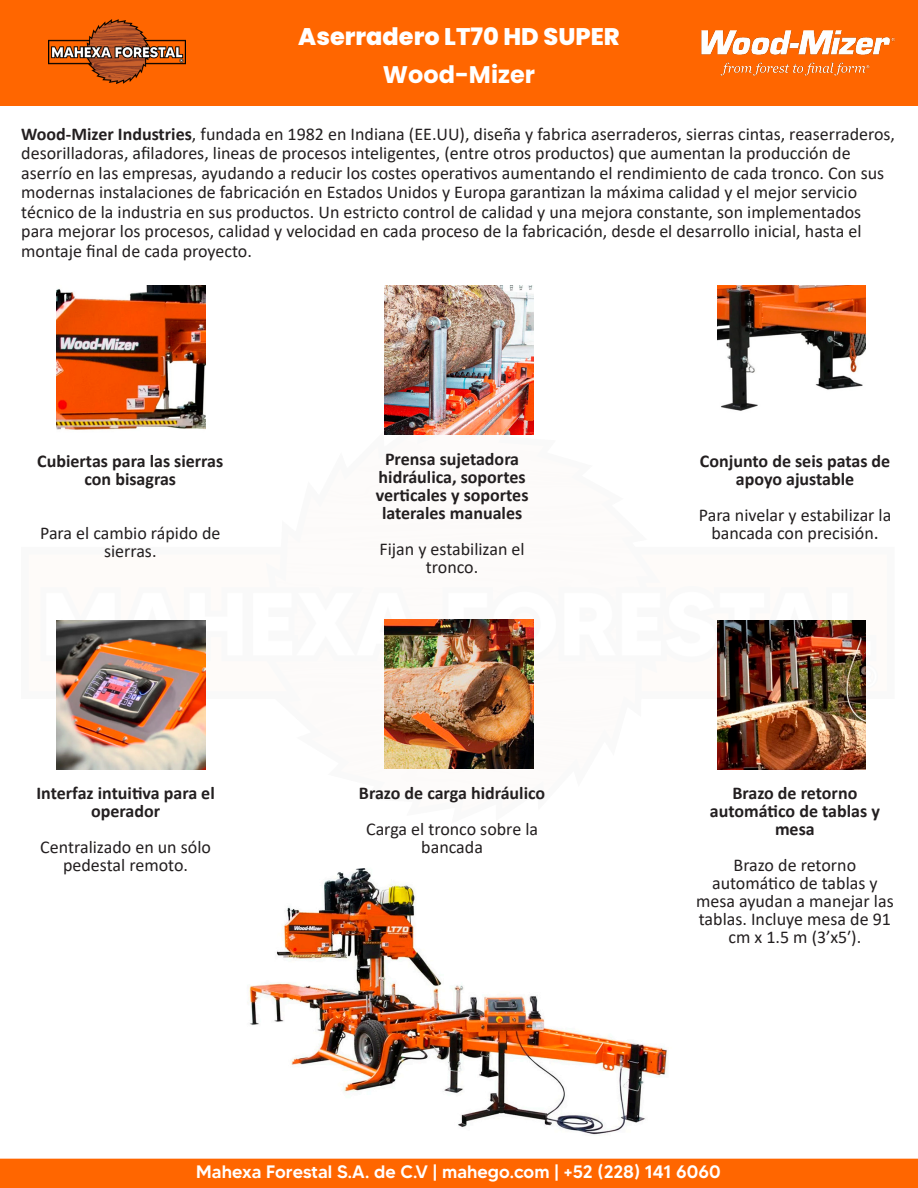
<style>
.page{position:relative;width:918px;height:1188px;background:#fff}
.page>*{position:absolute;margin:0;border:0;box-sizing:border-box;transform-origin:0 0}
.t1{font:800 24px "Poppins";color:#fff}
.t2{font:700 24px "Poppins";color:#fff}
.t3{font:18px/18px "Calibri";color:#231f20;text-align:center}
.t4{font:700 18px/18px "Calibri";color:#231f20;text-align:center}
.t5{font:500 18px "MADETOMMY";color:#fff}
.s1{font-weight:700}
.s2{font-size:19.5px}
</style>
<div class="page">
<img style="left:228px;top:868px;width:463px;height:291px">
<div style="left:0;top:1159px;width:918px;height:29px;background:#f60"></div>
<div style="left:0;top:0;width:918px;height:105px;background:#f60"></div>
<img style="left:49px;top:20px;width:137px;height:64px">
<img style="left:701px;top:30px;width:194px;height:46px">
<img style="left:717px;top:620px;width:149px;height:149px">
<img style="left:384px;top:620px;width:149px;height:149px">
<img style="left:57px;top:286px;width:149px;height:144px">
<img style="left:385px;top:286px;width:148px;height:149px">
<img style="left:717px;top:286px;width:149px;height:125px">
<img style="left:57px;top:620px;width:149px;height:149px">
<p class="t1" style="left:298px;top:23px;width:323px">Aserradero LT70 HD SUPER</p>
<p class="t2" style="left:383px;top:60px;width:154px">Wood-Mizer</p>
<p class="t3" style="left:21px;top:124px;width:875px;line-height:19.5px;text-align:left"><span class="s1">Wood-Mizer Industries</span>, fundada en 1982 en Indiana (EE.UU), diseña y fabrica aserraderos, sierras cintas, reaserraderos, desorilladoras, afiladores, lineas de procesos inteligentes, (entre otros productos) que aumentan la producción de aserrío en las empresas, ayudando a reducir los costes operativos aumentando el rendimiento de cada tronco. Con sus modernas instalaciones de fabricación en Estados Unidos y Europa garantizan la máxima calidad y el mejor servicio técnico de la industria en sus productos. Un estricto control de calidad y una mejora constante, son implementados para mejorar los procesos, calidad y velocidad en cada proceso de la fabricación, desde el desarrollo inicial, hasta el montaje final de cada proyecto.</p>
<p class="t4" style="left:37px;top:451px;width:188px">Cubiertas para las sierras con bisagras</p>
<p class="t3" style="left:40px;top:523px;width:182px">Para el cambio rápido de sierras.</p>
<p class="t4" style="left:37px;top:784px;width:180px">Interfaz intuitiva para el operador</p>
<p class="t3" style="left:40px;top:838px;width:172px">Centralizado en un sólo pedestal remoto.</p>
<p class="t4" style="left:385px;top:450px;width:136px">Prensa sujetadora</p>
<p class="t4" style="left:379px;top:468px;width:148px">hidráulica, soportes</p>
<p class="t4" style="left:376px;top:486px;width:154px">verticales y soportes laterales manuales</p>
<p class="t3" style="left:380px;top:540px;width:147px">Fijan y estabilizan el</p>
<p class="t3" style="left:426px;top:558px;width:54px">tronco.</p>
<p class="t4" style="left:359px;top:784px;width:188px">Brazo de carga hidráulico</p>
<p class="t3" style="left:366px;top:820px;width:174px">Carga el tronco sobre la bancada</p>
<p class="t4" style="left:700px;top:451px;width:192px">Conjunto de seis patas de apoyo ajustable</p>
<p class="t3" style="left:699px;top:505px;width:194px">Para nivelar y estabilizar la bancada con precisión<span class="s2">.</span></p>
<p class="t4" style="left:710px;top:784px;width:171px">Brazo de retorno automático de tablas y mesa</p>
<p class="t3" style="left:696px;top:856px;width:199px">Brazo de retorno automático de tablas y mesa ayudan a manejar las tablas. Incluye mesa de 91 cm x 1.5 m (3’x5′).</p>
<p class="t5" style="left:196px;top:1161px;width:526px">Mahexa Forestal S.A. de C.V | mahego.com | +52 (228) 141 6060</p>
</div>
